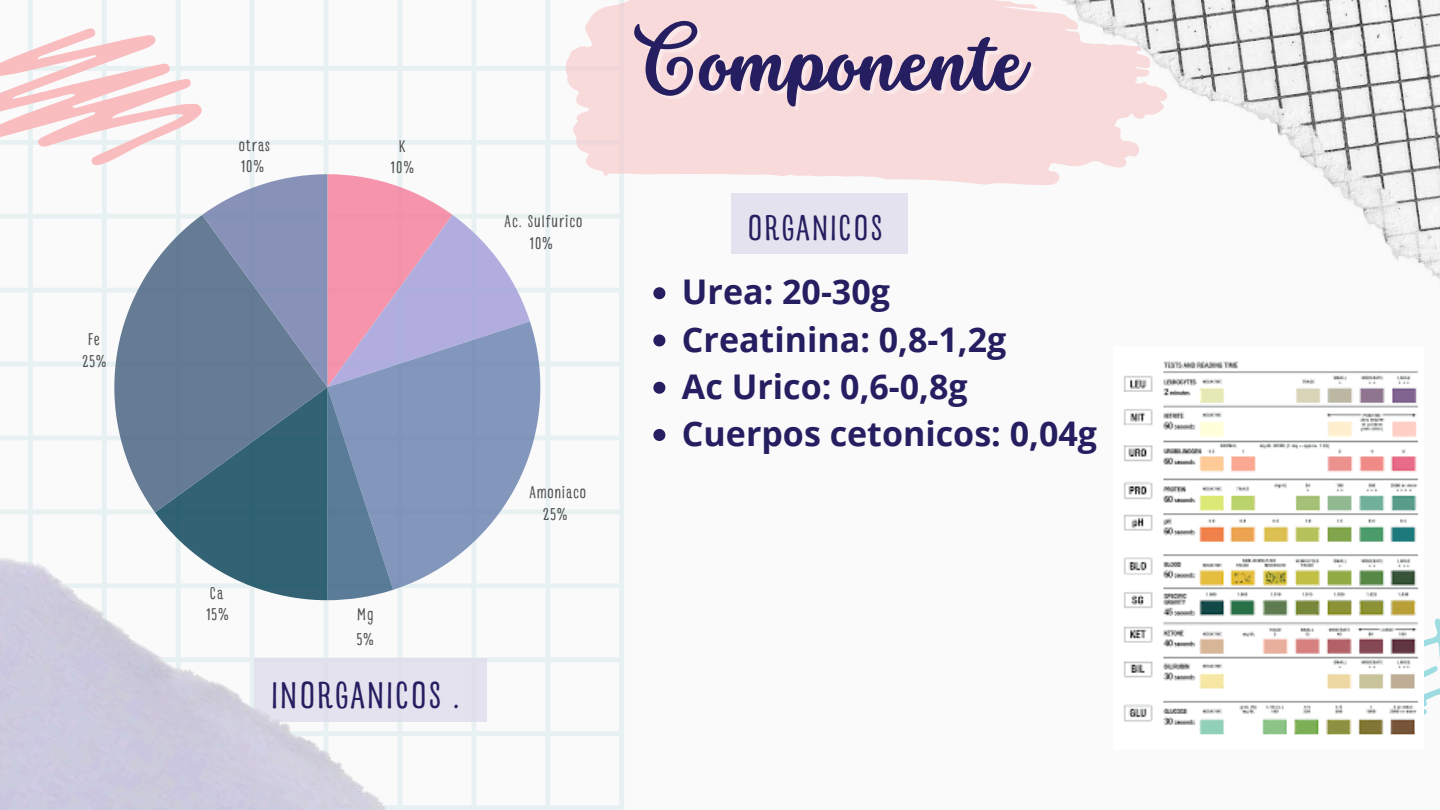
<style>
.page{position:relative;width:1440px;height:810px;background:#fafafa}
.page>*{position:absolute;margin:0;border:0;box-sizing:border-box;transform-origin:0 0}
.t1{font:77.7px "Stars Love";color:#251e60}
.t2{font:40px "Nefelibata Pen Sans";color:#251e60}
.t3{font:38px "Nefelibata Pen Sans";color:#251e60}
.t4{font:700 34px/47.2px "Open Sans";color:#251e60}
.t5{font:18px/21.4px "Nefelibata Pen Sans";color:#292929;text-align:center}
</style>
<div class="page">
<svg style="left:0;top:0;width:624px;height:328px"></svg>
<svg style="left:114px;top:215px;width:41px;height:113px"></svg>
<svg style="left:155px;top:174px;width:375px;height:154px"></svg>
<svg style="left:551px;top:0;width:266px;height:249px;fill:#f9dadb"></svg>
<img style="left:817px;top:0;width:623px;height:280px">
<img style="left:0;top:328px;width:666px;height:482px">
<svg style="left:1424px;top:618px;width:16px;height:97px"></svg>
<svg style="left:0;top:26px;width:202px;height:139px"></svg>
<img style="left:1124px;top:361px;width:295px;height:374px">
<div style="left:731px;top:193px;width:177px;height:61px;background:#e4e2ee"></div>
<svg style="left:653px;top:287px;width:12px;height:12px"></svg>
<svg style="left:653px;top:334px;width:12px;height:12px"></svg>
<svg style="left:653px;top:382px;width:12px;height:12px"></svg>
<svg style="left:653px;top:429px;width:12px;height:12px"></svg>
<p class="t5" style="left:81px;top:327px;width:27px">Fe<br>25%</p>
<p class="t5" style="left:239px;top:132px;width:34px;text-align:left">otras<br>10%</p>
<p class="t5" style="left:390px;top:133px;width:26px">K<br>10%</p>
<p class="t5" style="left:504px;top:208px;width:80px">Ac. Sulfurico<br>10%</p>
<p class="t5" style="left:206px;top:580px;width:25px;text-align:left">Ca<br>15%</p>
<p class="t5" style="left:356px;top:599px;width:20px;line-height:25.6px;text-align:left">Mg<br>5%</p>
<p class="t2" style="left:270px;top:666px;width:192px">INORGANICOS .</p>
<p class="t5" style="left:529px;top:480px;width:59px">Amoniaco<br>25%</p>
<h1 class="t1" style="left:634px;top:19px;width:391px">Componente</h1>
<p class="t3" style="left:747px;top:200px;width:138px">ORGANICOS</p>
<p class="t4" style="left:682px;top:268px;width:417px">Urea: 20-30g<br>Creatinina: 0,8-1,2g<br>Ac Urico: 0,6-0,8g<br>Cuerpos cetonicos: 0,04g</p>
</div>
